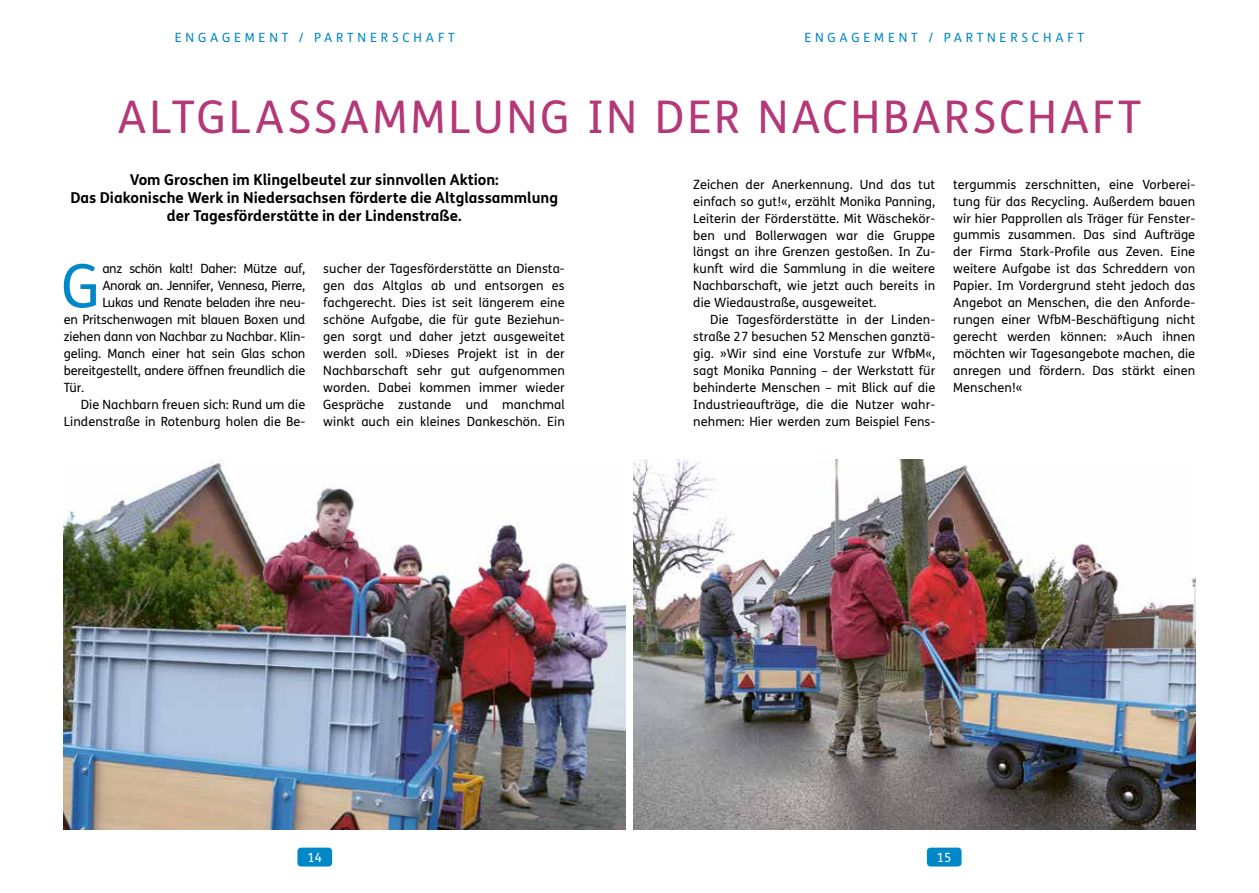
<style>
.page{position:relative;width:1259px;height:893px;background:#fff}
.page>*{position:absolute;margin:0;border:0;box-sizing:border-box;transform-origin:0 0}
.t1{font:59.85px "FS Me";color:#0087c7}
.t2{font:45px "FS Me";letter-spacing:.065em;color:#b43777}
.t3{font:700 15px/18px "FS Me";color:#000;text-align:center}
.t4{font:12.75px/17px "FS Me";color:#000;text-align:justify}
.t5{font:12.75px "FS Me";letter-spacing:-.025em;color:#000}
.t6{font:12.75px "FS Me";letter-spacing:.3em;color:#0087c7}
.t7{font:12.75px "FS Me";color:#fff}
</style>
<div class="page">
<div style="left:297px;top:848px;width:35px;height:18px;background:#0087c7;border-radius:4px"></div>
<div style="left:927px;top:848px;width:34px;height:18px;background:#0087c7;border-radius:4px"></div>
<img style="left:64px;top:459px;width:561px;height:370px">
<img style="left:634px;top:459px;width:561px;height:370px">
<p class="t6" style="left:175px;top:30px;width:281px">ENGAGEMENT / PARTNERSCHAFT</p>
<p class="t6" style="left:804px;top:30px;width:281px">ENGAGEMENT / PARTNERSCHAFT</p>
<h2 class="t2" style="left:118px;top:91px;width:1025px">ALTGLASSAMMLUNG IN DER NACHBARSCHAFT</h2>
<p class="t3" style="left:71px;top:171px;width:489px">Vom Groschen im Klingelbeutel zur sinnvollen Aktion:<br>Das Diakonische Werk in Niedersachsen förderte die Altglassammlung der Tagesförderstätte in der Lindenstraße.</p>
<h1 class="t1" style="left:61px;top:252px;width:39px">G</h1>
<p class="t5" style="left:102px;top:262px;width:204px">anz schön kalt! Daher: Mütze auf,</p>
<p class="t4" style="left:323px;top:261px;width:243px">sucher der Tagesförderstätte an Diensta&shy;gen das Altglas ab und entsorgen es fachgerecht. Dies ist seit längerem eine schöne Aufgabe, die für gute Beziehun&shy;gen sorgt und daher jetzt ausgeweitet werden soll. »Dieses Projekt ist in der Nachbarschaft sehr gut aufgenommen worden. Dabei kommen immer wieder Gespräche zustande und manchmal winkt auch ein kleines Dankeschön. Ein</p>
<p class="t5" style="left:102px;top:279px;width:204px">Anorak an. Jennifer, Vennesa, Pierre,</p>
<p class="t5" style="left:102px;top:295px;width:204px">Lukas und Renate beladen ihre neu-</p>
<p class="t4" style="left:64px;top:312px;width:243px">en Pritschenwagen mit blauen Boxen und</p>
<p class="t4" style="left:64px;top:329px;width:243px">ziehen dann von Nachbar zu Nachbar. Klin-</p>
<p class="t4" style="left:64px;top:346px;width:243px">geling. Manch einer hat sein Glas schon</p>
<p class="t4" style="left:64px;top:362px;width:243px">bereitgestellt, andere öffnen freundlich die</p>
<p class="t4" style="left:64px;top:379px;width:22px">Tür.</p>
<p class="t4" style="left:81px;top:396px;width:226px">Die Nachbarn freuen sich: Rund um die</p>
<p class="t4" style="left:64px;top:413px;width:243px">Lindenstraße in Rotenburg holen die Be-</p>
<p class="t4" style="left:693px;top:176px;width:243px">Zeichen der Anerkennung. Und das tut einfach so gut!«, erzählt Monika Panning, Leiterin der Förderstätte. Mit Wäschekör&shy;ben und Bollerwagen war die Gruppe längst an ihre Grenzen gestoßen. In Zu&shy;kunft wird die Sammlung in die weitere Nachbarschaft, wie jetzt auch bereits in die Wiedaustraße, ausgeweitet.</p>
<p class="t4" style="left:693px;top:312px;width:243px;text-indent:17px">Die Tagesförderstätte in der Linden&shy;straße 27 besuchen 52 Menschen ganztä&shy;gig. »Wir sind eine Vorstufe zur WfbM«, sagt Monika Panning – der Werkstatt für behinderte Menschen – mit Blick auf die Industrieaufträge, die die Nutzer wahr&shy;nehmen: Hier werden zum Beispiel Fens-</p>
<p class="t4" style="left:953px;top:176px;width:243px">tergummis zerschnitten, eine Vorberei&shy;tung für das Recycling. Außerdem bauen wir hier Papprollen als Träger für Fenster&shy;gummis zusammen. Das sind Aufträge der Firma Stark-Profile aus Zeven. Eine weitere Aufgabe ist das Schreddern von Papier. Im Vordergrund steht jedoch das Angebot an Menschen, die den Anforde&shy;rungen einer WfbM-Beschäftigung nicht gerecht werden können: »Auch ihnen möchten wir Tagesangebote machen, die anregen und fördern. Das stärkt einen Menschen!«</p>
<p class="t7" style="left:307px;top:850px;width:16px">14</p>
<p class="t7" style="left:937px;top:850px;width:16px">15</p>
</div>
